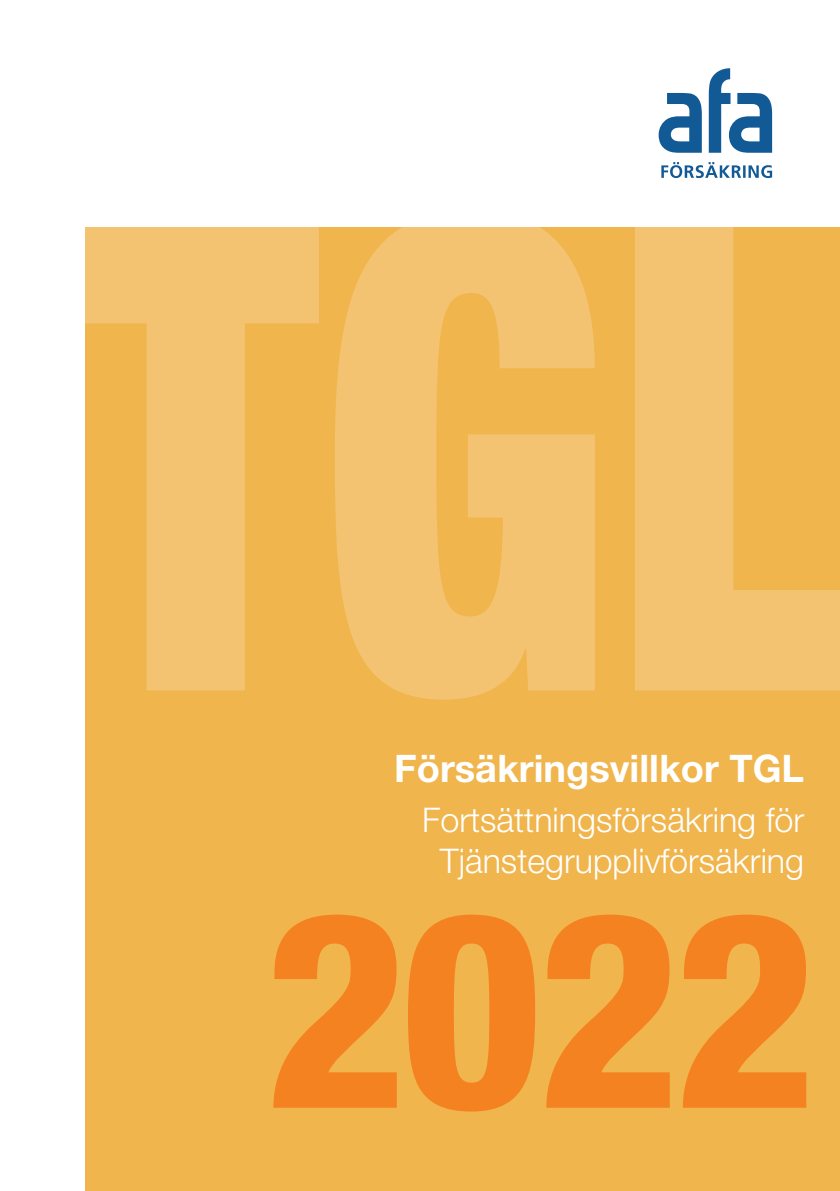
<style>
.page{position:relative;width:840px;height:1191px;background:#fff}
.page>*{position:absolute;margin:0;border:0;box-sizing:border-box;transform-origin:0 0}
.Rubrik_1{font:900 condensed 660px "Helvetica Neue LT Std";color:#f4c372;scale:.8 1}
.Rubrik_1-2{font:800 condensed 272.6px "Helvetica Neue LT Std";color:#f58220}
.Framsida_-_rubrik_2{font:700 38px "Helvetica Neue LT Std";color:#fff}
.Framsida_-_rubrik_2-2{font:300 34px/40.8px "Helvetica Neue LT Std";color:#fff;text-align:center}
</style>
<div class="page">
<svg style="left:661px;top:162px;width:110px;height:16px"></svg>
<svg style="left:658px;top:93px;width:43px;height:60px"></svg>
<svg style="left:708px;top:68px;width:63px;height:85px"></svg>
<div style="left:85px;top:227px;width:754px;height:964px;background:#f0b54d"></div>
<p class="Rubrik_1" style="left:74px;top:49px;width:979px">TGL</p>
<p class="Framsida_-_rubrik_2" style="left:394px;top:745px;width:411px">Försäkringsvillkor TGL</p>
<p class="Framsida_-_rubrik_2-2" style="left:422px;top:799px;width:383px">Fortsättningsförsäkring för<br>Tjänstegrupplivförsäkring</p>
<p class="Rubrik_1-2" style="left:264px;top:842px;width:552px">2022</p>
</div>
